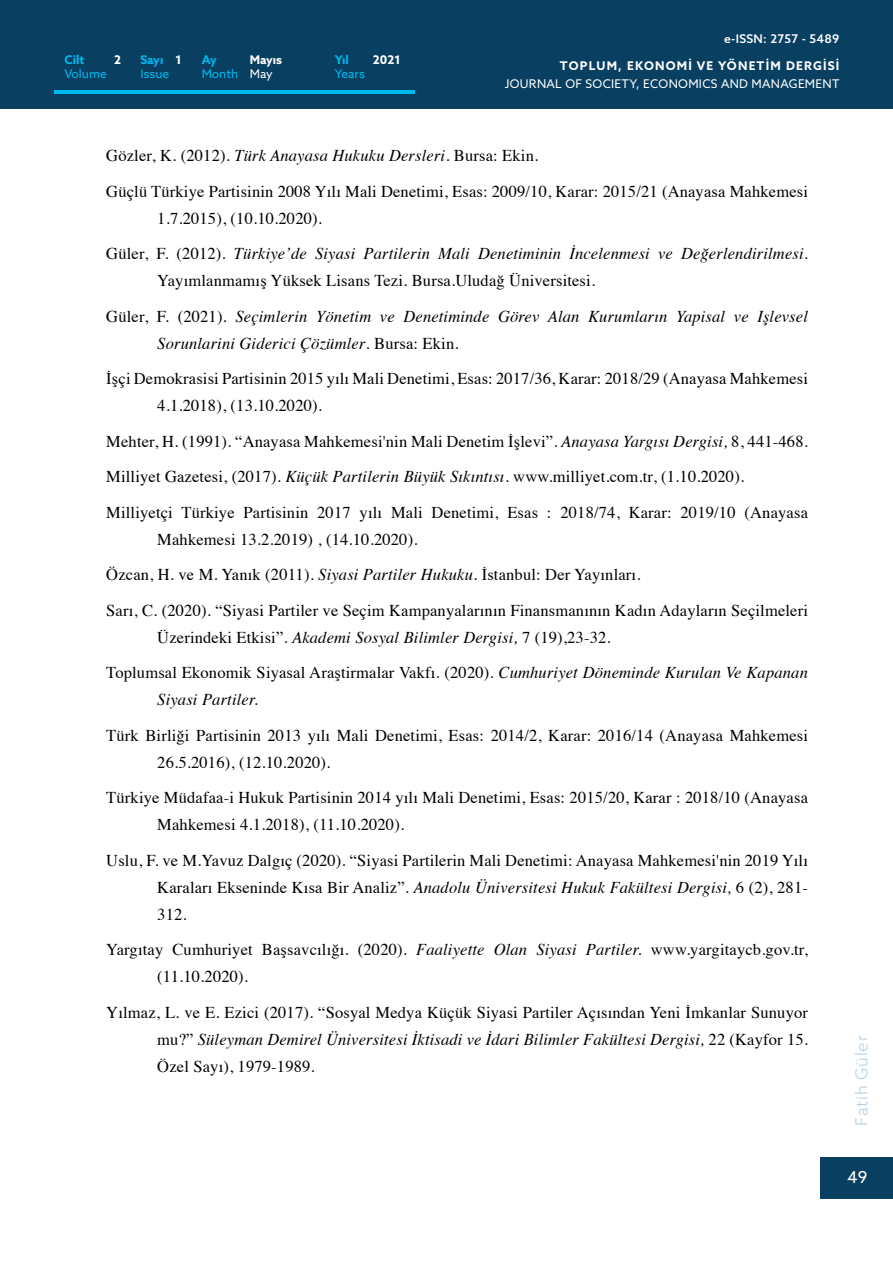
<style>
.page{position:relative;width:893px;height:1263px;background:#fff}
.page>*{position:absolute;margin:0;border:0;box-sizing:border-box;transform-origin:0 0}
.t1{font:16.5px/35.5px "Times";letter-spacing:.01em;color:#000}
.t2{font:italic 16.5px/35.5px "Times";letter-spacing:.01em;color:#000}
.t3{font:300 16.5px "Azo Sans";letter-spacing:.05em;color:#afcde4}
.t4{font:16.5px "Azo Sans";color:#fff}
.t5{font:12px "Azo Sans";letter-spacing:.025em;color:#fff}
.t6{font:700 12px "Azo Sans";letter-spacing:.1em;color:#fff}
.t7{font:12px "Azo Sans";color:#00b8ee}
.t8{font:500 12px "Azo Sans";letter-spacing:.025em;color:#fff}
.t9{font:700 12px "Azo Sans";color:#00b8ee}
.s1{font-style:italic}
.s2{font-style:normal}
</style>
<div class="page">
<hr style="left:0;top:0;width:1px;height:108px;background:#094062">
<div style="left:1px;top:0;width:892px;height:108px;background:#094062"></div>
<hr style="left:54px;top:90px;width:361px;height:4px;background:#00b8ee">
<div style="left:821px;top:1157px;width:72px;height:42px;background:#094062"></div>
<p class="t9" style="left:65px;top:51px;width:21px">Cilt</p>
<p class="t7" style="left:65px;top:66px;width:44px">Volume</p>
<p class="t6" style="left:114px;top:51px;width:8px">2</p>
<p class="t6" style="left:176px;top:51px;width:8px">1</p>
<p class="t6" style="left:250px;top:51px;width:34px">Mayıs</p>
<p class="t5" style="left:250px;top:66px;width:24px">May</p>
<p class="t9" style="left:140px;top:51px;width:25px">Sayı</p>
<p class="t7" style="left:140px;top:66px;width:30px">Issue</p>
<p class="t9" style="left:202px;top:51px;width:17px">Ay</p>
<p class="t7" style="left:202px;top:66px;width:38px">Month</p>
<p class="t9" style="left:335px;top:51px;width:15px">Yıl</p>
<p class="t7" style="left:335px;top:66px;width:32px">Years</p>
<p class="t6" style="left:373px;top:51px;width:29px">2021</p>
<p class="t8" style="left:724px;top:31px;width:117px">e-ISSN: 2757 - 5489</p>
<p class="t6" style="left:560px;top:58px;width:281px">TOPLUM, EKONOMİ VE YÖNETİM DERGİSİ</p>
<p class="t5" style="left:505px;top:76px;width:336px">JOURNAL OF SOCIETY, ECONOMICS AND MANAGEMENT</p>
<p class="t1" style="left:106px;top:136px;width:703px">Gözler, K. (2012). <span class="s1">Türk Anayasa Hukuku Dersleri</span>. Bursa: Ekin.<br>Güçlü Türkiye Partisinin 2008 Yılı Mali Denetimi, Esas: 2009/10, Karar: 2015/21 (Anayasa Mahkemesi</p>
<p class="t2" style="left:106px;top:199px;width:703px;text-indent:51px"><span class="s2">1.7.2015), (10.10.2020).<br>Güler, F. (2012).</span> Türkiye’de Siyasi Partilerin Mali Denetiminin İncelenmesi ve Değerlendirilmesi<span class="s2">.</span></p>
<p class="t1" style="left:106px;top:261px;width:703px;text-indent:51px">Yayımlanmamış Yüksek Lisans Tezi. Bursa.Uludağ Üniversitesi.<br>Güler, F. (2021). <span class="s1">Seçimlerin Yönetim ve Denetiminde Görev Alan Kurumların Yapisal ve Işlevsel</span></p>
<p class="t1" style="left:106px;top:324px;width:703px;text-indent:51px"><span class="s1">Sorunlarini Giderici Çözümler</span>. Bursa: Ekin.<br>İşçi Demokrasisi Partisinin 2015 yılı Mali Denetimi, Esas: 2017/36, Karar: 2018/29 (Anayasa Mahkemesi</p>
<p class="t1" style="left:106px;top:386px;width:703px;text-indent:51px">4.1.2018), (13.10.2020).<br>Mehter, H. (1991). “Anayasa Mahkemesi'nin Mali Denetim İşlevi”. <span class="s1">Anayasa Yargısı Dergisi,</span> 8, 441-468.<br>Milliyet Gazetesi, (2017). <span class="s1">Küçük Partilerin Büyük Sıkıntısı</span>. www.milliyet.com.tr, (1.10.2020).<br>Milliyetçi Türkiye Partisinin 2017 yılı Mali Denetimi, Esas : 2018/74, Karar: 2019/10 (Anayasa</p>
<p class="t1" style="left:106px;top:520px;width:703px;text-indent:51px">Mahkemesi 13.2.2019) , (14.10.2020).<br>Özcan, H. ve M. Yanık (2011). <span class="s1">Siyasi Partiler Hukuku.</span> İstanbul: Der Yayınları.<br>Sarı, C. (2020). “Siyasi Partiler ve Seçim Kampanyalarının Finansmanının Kadın Adayların Seçilmeleri</p>
<p class="t1" style="left:106px;top:618px;width:703px;text-indent:51px">Üzerindeki Etkisi”. <span class="s1">Akademi Sosyal Bilimler Dergisi,</span> 7 (19),23-32.<br>Toplumsal Ekonomik Siyasal Araştirmalar Vakfı. (2020). <span class="s1">Cumhuriyet Döneminde Kurulan Ve Kapanan</span></p>
<p class="t2" style="left:157px;top:681px;width:102px">Siyasi Partiler.</p>
<p class="t1" style="left:157px;top:720px;width:652px;line-height:27px;text-indent:-51px">Türk Birliği Partisinin 2013 yılı Mali Denetimi, Esas: 2014/2, Karar: 2016/14 (Anayasa Mahkemesi<br>26.5.2016), (12.10.2020).</p>
<p class="t1" style="left:157px;top:783px;width:652px;line-height:27px;text-indent:-51px">Türkiye Müdafaa-i Hukuk Partisinin 2014 yılı Mali Denetimi, Esas: 2015/20, Karar : 2018/10 (Anayasa<br>Mahkemesi 4.1.2018), (11.10.2020).</p>
<p class="t1" style="left:157px;top:845px;width:652px;line-height:27px;text-align:justify;text-indent:-51px">Uslu, F. ve M.Yavuz Dalgıç (2020). “Siyasi Partilerin Mali Denetimi: Anayasa Mahkemesi'nin 2019 Yılı Karaları Ekseninde Kısa Bir Analiz”. <span class="s1">Anadolu Üniversitesi Hukuk Fakültesi Dergisi,</span> 6 (2), 281- 312.</p>
<p class="t1" style="left:157px;top:935px;width:652px;line-height:27px;text-indent:-51px">Yargıtay Cumhuriyet Başsavcılığı. (2020). <span class="s1">Faaliyette Olan Siyasi Partiler.</span> www.yargitaycb.gov.tr, (11.10.2020).</p>
<p class="t1" style="left:157px;top:997px;width:652px;line-height:27px;text-align:justify;text-indent:-51px">Yılmaz, L. ve E. Ezici (2017). “Sosyal Medya Küçük Siyasi Partiler Açısından Yeni İmkanlar Sunuyor mu?” <span class="s1">Süleyman Demirel Üniversitesi İktisadi ve İdari Bilimler Fakültesi Dergisi,</span> 22 (Kayfor 15.<br>Özel Sayı), 1979-1989.</p>
<p class="t3" style="left:851px;top:1125px;width:92px;rotate:-90deg">Fatih Güler</p>
<p class="t4" style="left:847px;top:1167px;width:22px">49</p>
</div>
